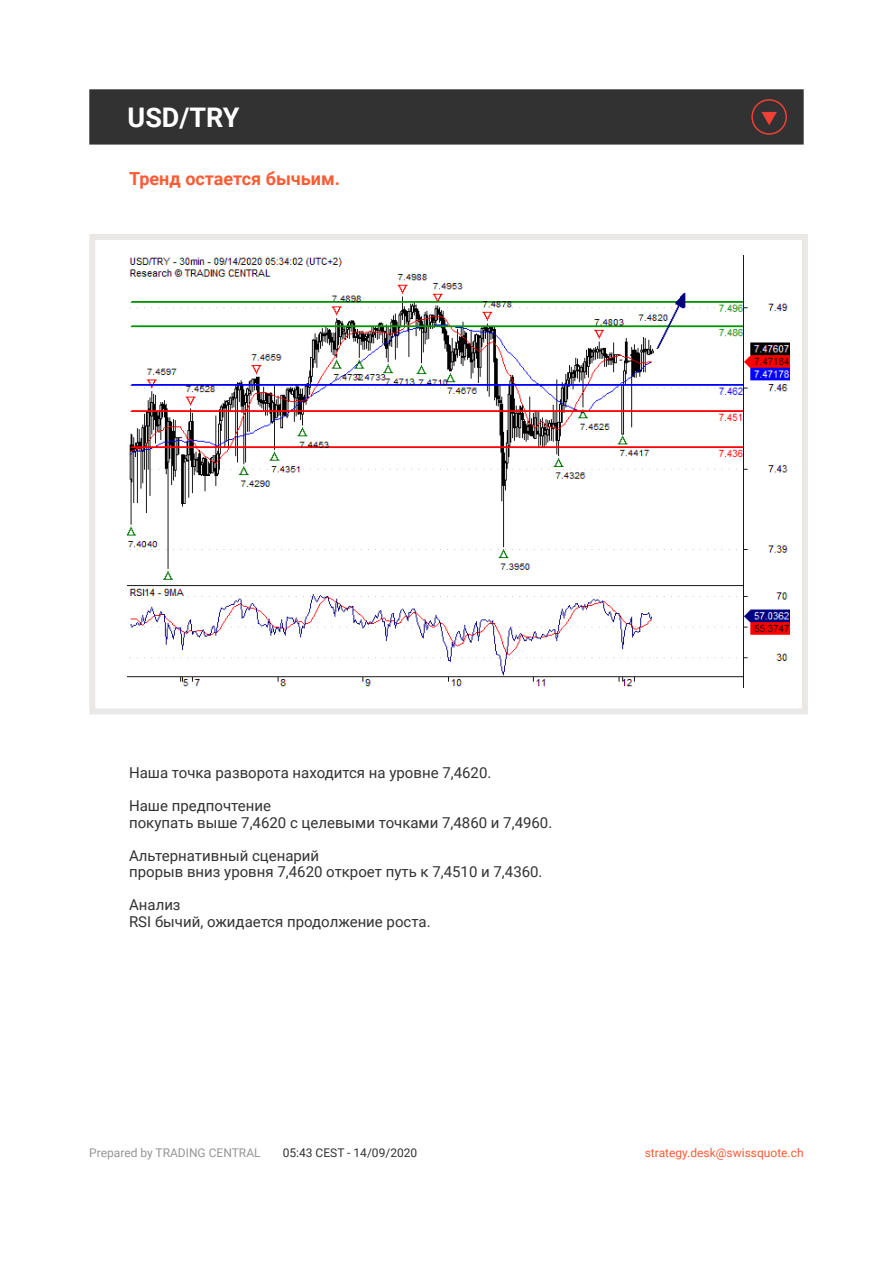
<style>
.page{position:relative;width:893px;height:1263px;background:#fff}
.page>*{position:absolute;margin:0;border:0;box-sizing:border-box;transform-origin:0 0}
.t1{font:700 27px "Roboto";color:#fff}
.t2{font:700 18px "Roboto";color:#fa5b35}
.t3{font:15px/16.5px "Roboto";color:#323232}
.t4{font:12px "Roboto";color:#fa5b35}
.t5{font:12px "Roboto";color:#939598}
.t6{font:12px "Roboto";color:#323232}
</style>
<div class="page">
<div style="left:89px;top:234px;width:719px;height:480px;border:6px solid #e9e8e7"></div>
<div style="left:89px;top:89px;width:715px;height:56px;background:#323232;border:2px solid #323232"></div>
<img style="left:128px;top:255px;width:661px;height:432px">
<svg style="left:751px;top:99px;width:36px;height:36px"></svg>
<h1 class="t1" style="left:128px;top:98px;width:113px">USD/TRY</h1>
<p class="t2" style="left:129px;top:166px;width:212px">Тренд остается бычьим.</p>
<p class="t3" style="left:129px;top:764px;width:364px">Наша точка разворота находится на уровне 7,4620.</p>
<p class="t3" style="left:129px;top:797px;width:425px">Наше предпочтение<br>покупать выше 7,4620 с целевыми точками 7,4860 и 7,4960.</p>
<p class="t3" style="left:129px;top:846px;width:415px">Альтернативный сценарий<br>прорыв вниз уровня 7,4620 откроет путь к 7,4510 и 7,4360.</p>
<p class="t3" style="left:129px;top:896px;width:303px">Анализ<br>RSI бычий, ожидается продолжение роста.</p>
<p class="t5" style="left:89px;top:1144px;width:173px">Prepared by TRADING CENTRAL</p>
<p class="t6" style="left:283px;top:1144px;width:136px">05:43 CEST - 14/09/2020</p>
<p class="t4" style="left:645px;top:1144px;width:160px">strategy.desk@swissquote.ch</p>
</div>
